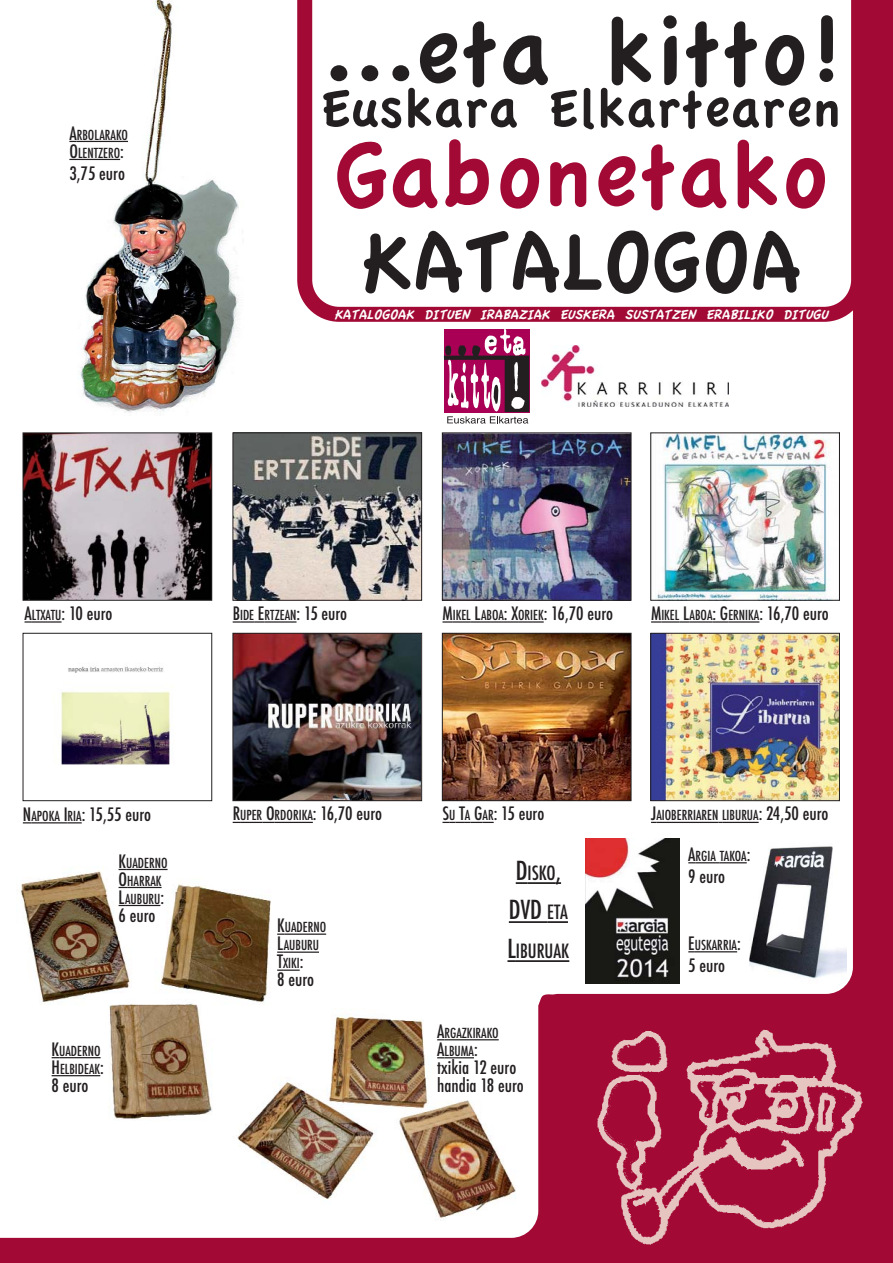
<style>
.page{position:relative;width:893px;height:1263px;background:#a20a35}
.page>*{position:absolute;margin:0;border:0;box-sizing:border-box;transform-origin:0 0}
.t1{font:98.85px "Apple Casual";color:#231f20}
.t2{font:98.85px "Apple Casual";color:#a20a35}
.t3{font:90px "Apple Casual";color:#231f20}
.t4{font:57.6px "Apple Casual";color:#231f20}
.t5{font:500 condensed 25.5px "Futura";color:#231f20}
.t6{font:500 condensed 19.2px "Futura";color:#231f20}
.t7{font:500 condensed 18px/18px "Futura";color:#231f20}
.t8{font:italic 14.7px "Apple Casual";color:#fff}
.t9{font:500 condensed 13.5px/18px "Futura";color:#231f20}
.s1{font-size:18px}
.s2{font-size:13.5px}
.s3{font-size:25.5px}
.s4{font-size:19.2px}
</style>
<div class="page">
<div style="left:538px;top:322px;width:315px;height:672px;background:#fff"></div>
<div style="left:0;top:0;width:538px;height:1238px;background:#fff"></div>
<svg style="left:297px;top:0;width:556px;height:322px;background:#f8edf0"></svg>
<div style="left:443px;top:327px;width:87px;height:97px;background:#fff"></div>
<svg style="left:444px;top:329px;width:85px;height:95px"></svg>
<div style="left:540px;top:327px;width:190px;height:97px;background:#fff"></div>
<img style="left:541px;top:345px;width:187px;height:62px">
<svg style="left:527px;top:991px;width:31px;height:18px"></svg>
<img style="left:235px;top:434px;width:185px;height:165px">
<div style="left:233px;top:432px;width:189px;height:169px;border:1px solid #231f20"></div>
<img style="left:25px;top:434px;width:185px;height:165px">
<div style="left:23px;top:432px;width:189px;height:169px;border:1px solid #231f20"></div>
<img style="left:25px;top:635px;width:185px;height:164px">
<div style="left:23px;top:633px;width:189px;height:168px;border:1px solid #231f20"></div>
<img style="left:586px;top:839px;width:94px;height:145px">
<svg style="left:516px;top:882px;width:12px;height:2px"></svg>
<hr style="left:528px;top:882px;width:28px;height:2px;background:#231f20">
<hr style="left:509px;top:921px;width:38px;height:2px;background:#231f20">
<hr style="left:547px;top:921px;width:21px;height:2px;background:#231f20">
<svg style="left:507px;top:960px;width:9px;height:2px"></svg>
<hr style="left:516px;top:960px;width:53px;height:2px;background:#231f20">
<img style="left:592px;top:988px;width:271px;height:257px">
<svg style="left:25px;top:621px;width:7px;height:2px"></svg>
<hr style="left:32px;top:621px;width:30px;height:2px;background:#231f20">
<div style="left:2px;top:0;width:280px;height:417px;background:#fff"></div>
<img style="left:77px;top:0;width:162px;height:413px">
<img style="left:652px;top:434px;width:186px;height:165px">
<div style="left:650px;top:432px;width:190px;height:169px;border:1px solid #231f20"></div>
<img style="left:444px;top:434px;width:185px;height:165px">
<div style="left:442px;top:432px;width:189px;height:169px;border:1px solid #231f20"></div>
<svg style="left:23px;top:822px;width:59px;height:1px"></svg>
<svg style="left:233px;top:621px;width:31px;height:2px"></svg>
<hr style="left:264px;top:621px;width:33px;height:2px;background:#231f20">
<svg style="left:442px;top:621px;width:39px;height:2px"></svg>
<hr style="left:481px;top:621px;width:23px;height:2px;background:#231f20">
<svg style="left:504px;top:621px;width:14px;height:2px"></svg>
<hr style="left:518px;top:621px;width:26px;height:2px;background:#231f20">
<svg style="left:651px;top:621px;width:39px;height:2px"></svg>
<hr style="left:690px;top:621px;width:22px;height:2px;background:#231f20">
<svg style="left:712px;top:621px;width:16px;height:2px"></svg>
<hr style="left:728px;top:621px;width:31px;height:2px;background:#231f20">
<img style="left:235px;top:635px;width:185px;height:164px">
<div style="left:233px;top:633px;width:189px;height:168px;border:1px solid #231f20"></div>
<img style="left:652px;top:635px;width:186px;height:164px">
<div style="left:650px;top:633px;width:190px;height:168px;border:1px solid #231f20"></div>
<img style="left:444px;top:635px;width:185px;height:164px">
<div style="left:442px;top:633px;width:189px;height:168px;border:1px solid #231f20"></div>
<svg style="left:233px;top:822px;width:42px;height:1px"></svg>
<hr style="left:275px;top:822px;width:38px;height:1px;background:#231f20">
<svg style="left:442px;top:822px;width:52px;height:1px"></svg>
<hr style="left:656px;top:822px;width:62px;height:1px;background:#231f20">
<hr style="left:722px;top:822px;width:37px;height:1px;background:#231f20">
<img style="left:750px;top:839px;width:97px;height:145px">
<svg style="left:688px;top:862px;width:59px;height:1px"></svg>
<hr style="left:695px;top:951px;width:42px;height:1px;background:#231f20">
<img style="left:17px;top:866px;width:257px;height:255px">
<img style="left:228px;top:1008px;width:294px;height:212px">
<hr style="left:126px;top:869px;width:42px;height:1px;background:#231f20">
<hr style="left:127px;top:887px;width:35px;height:1px;background:#231f20">
<hr style="left:125px;top:905px;width:35px;height:1px;background:#231f20">
<svg style="left:277px;top:933px;width:8px;height:2px"></svg>
<hr style="left:285px;top:933px;width:41px;height:2px;background:#231f20">
<svg style="left:277px;top:951px;width:7px;height:2px"></svg>
<hr style="left:284px;top:951px;width:35px;height:2px;background:#231f20">
<svg style="left:277px;top:969px;width:23px;height:2px"></svg>
<hr style="left:59px;top:1057px;width:42px;height:1px;background:#231f20">
<hr style="left:60px;top:1075px;width:40px;height:1px;background:#231f20">
<hr style="left:444px;top:1039px;width:55px;height:1px;background:#231f20">
<hr style="left:444px;top:1057px;width:30px;height:1px;background:#231f20">
<hr style="left:77px;top:141px;width:51px;height:1px;background:#231f20">
<hr style="left:78px;top:159px;width:42px;height:1px;background:#231f20">
<p class="t9" style="left:69px;top:126px;width:60px"><span class="s1">A</span>RBOLARAKO<br><span class="s1">O</span>LENTZERO<span class="s1">:</span></p>
<p class="t7" style="left:69px;top:165px;width:57px">3,75 euro</p>
<h1 class="t1" style="left:321px;top:16px;width:522px">...eta kitto!</h1>
<h3 class="t4" style="left:322px;top:87px;width:521px">Euskara Elkartearen</h3>
<h1 class="t2" style="left:334px;top:139px;width:496px">Gabonetako</h1>
<h2 class="t3" style="left:362px;top:229px;width:440px">KATALOGOA</h2>
<p class="t8" style="left:334px;top:309px;width:498px">KATALOGOAK DITUEN IRABAZIAK EUSKERA SUSTATZEN ERABILIKO DITUGU</p>
<p class="t7" style="left:25px;top:605px;width:89px">A<span class="s2">LTXATU</span>: 10 euro</p>
<p class="t7" style="left:233px;top:605px;width:116px">B<span class="s2">IDE</span> E<span class="s2">RTZEAN</span>: 15 euro</p>
<p class="t7" style="left:442px;top:605px;width:172px">M<span class="s2">IKEL</span> L<span class="s2">ABOA</span>: X<span class="s2">ORIEK</span>: 16,70 euro</p>
<p class="t7" style="left:651px;top:605px;width:179px">M<span class="s2">IKEL</span> L<span class="s2">ABOA</span>: G<span class="s2">ERNIKA</span>: 16,70 euro</p>
<p class="t7" style="left:23px;top:806px;width:130px">N<span class="s2">APOKA</span> I<span class="s2">RIA</span>: 15,55 euro</p>
<p class="t9" style="left:119px;top:854px;width:50px"><span class="s1">K</span>UADERNO<br><span class="s1">O</span>HARRAK<br><span class="s1">L</span>AUBURU<span class="s1">:</span></p>
<p class="t7" style="left:119px;top:907px;width:38px">6 euro</p>
<p class="t9" style="left:52px;top:1042px;width:54px"><span class="s1">K</span>UADERNO<br><span class="s1">H</span>ELBIDEAK<span class="s1">:</span></p>
<p class="t7" style="left:52px;top:1077px;width:38px">8 euro</p>
<p class="t7" style="left:233px;top:806px;width:151px">R<span class="s2">UPER</span> O<span class="s2">RDORIKA</span>: 16,70 euro</p>
<p class="t7" style="left:442px;top:806px;width:103px">S<span class="s2">U</span> T<span class="s2">A</span> G<span class="s2">AR</span>: 15 euro</p>
<p class="t9" style="left:651px;top:807px;width:179px"><span class="s1">J</span>AIOBERRIAREN LIBURUA<span class="s1">: 24,50 euro</span></p>
<p class="t9" style="left:688px;top:848px;width:64px"><span class="s1">A</span>RGIA TAKOA<span class="s1">:</span></p>
<p class="t7" style="left:688px;top:868px;width:38px">9 euro</p>
<p class="t6" style="left:516px;top:864px;width:47px"><span class="s3">D</span>ISKO<span class="s3">,</span></p>
<h3 class="t5" style="left:509px;top:898px;width:61px">DVD <span class="s4">ETA</span></h3>
<p class="t6" style="left:507px;top:942px;width:63px"><span class="s3">L</span>IBURUAK</p>
<p class="t9" style="left:277px;top:919px;width:50px"><span class="s1">K</span>UADERNO<br><span class="s1">L</span>AUBURU<br><span class="s1">T</span>XIKI<span class="s1">:</span></p>
<p class="t7" style="left:277px;top:972px;width:38px">8 euro</p>
<p class="t9" style="left:688px;top:937px;width:54px"><span class="s1">E</span>USKARRIA<span class="s1">:</span></p>
<p class="t7" style="left:688px;top:957px;width:38px">5 euro</p>
<p class="t9" style="left:437px;top:1025px;width:63px"><span class="s1">A</span>RGAZKIRAKO<br><span class="s1">A</span>LBUMA<span class="s1">:</span></p>
<p class="t7" style="left:437px;top:1059px;width:88px">txikia 12 euro handia 18 euro</p>
</div>
